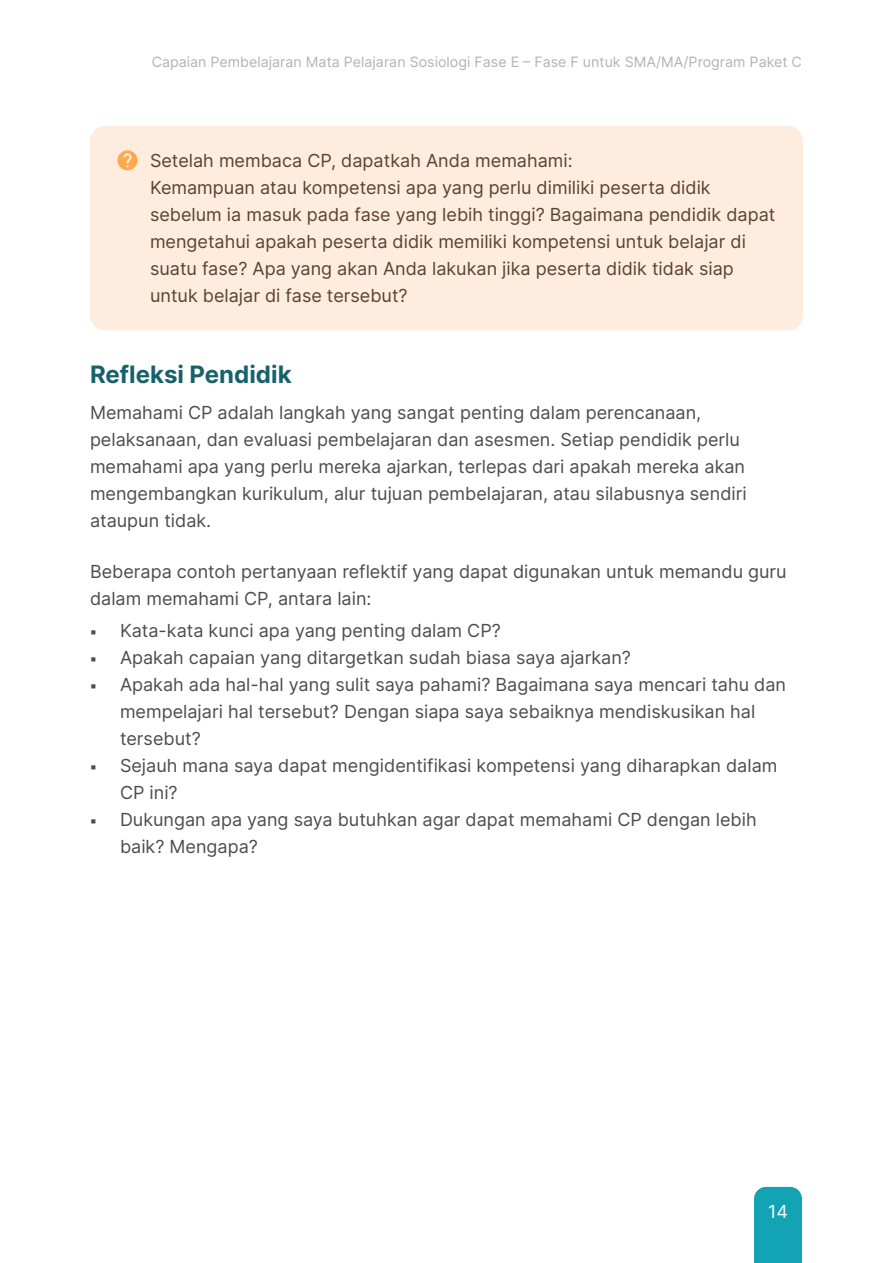
<style>
.page{position:relative;width:893px;height:1263px;background:#fff}
.page>*{position:absolute;margin:0;border:0;box-sizing:border-box;transform-origin:0 0}
.Heading_1{font:700 24px "Inter";color:#17616b}
.t1{font:18px/26.8px "Inter";color:#4d4d4d}
.Orange{font:18px/26.8px "Inter";color:#5a4331}
.t2{font:18px "Inter";color:#fff}
.t3{font:14.25px "Inter";color:#b3b3b3}
.s1{font-family:"Acumin Pro"}
</style>
<div class="page">
<div style="left:754px;top:1187px;width:48px;height:76px;background:#12a3b4"></div>
<div style="left:90px;top:126px;width:713px;height:204px;background:#feecde;border-radius:15px"></div>
<svg style="left:117px;top:150px;width:21px;height:20px"></svg>
<p class="t3" style="left:152px;top:51px;width:652px">Capaian Pembelajaran Mata Pelajaran Sosiologi Fase E – Fase F untuk SMA/MA/Program Paket C</p>
<p class="Orange" style="left:150px;top:147px;width:627px">Setelah membaca CP, dapatkah Anda memahami:<br>Kemampuan atau kompetensi apa yang perlu dimiliki peserta didik sebelum ia masuk pada fase yang lebih tinggi? Bagaimana pendidik dapat mengetahui apakah peserta didik memiliki kompetensi untuk belajar di suatu fase? Apa yang akan Anda lakukan jika peserta didik tidak siap untuk belajar di fase tersebut?</p>
<p class="Heading_1" style="left:90px;top:356px;width:203px">Refleksi Pendidik</p>
<p class="t1" style="left:90px;top:399px;width:658px">Memahami CP adalah langkah yang sangat penting dalam perencanaan, pelaksanaan, dan evaluasi pembelajaran dan asesmen. Setiap pendidik perlu memahami apa yang perlu mereka ajarkan, terlepas dari apakah mereka akan mengembangkan kurikulum, alur tujuan pembelajaran, atau silabusnya sendiri ataupun tidak.</p>
<p class="t1" style="left:90px;top:557px;width:698px">Beberapa contoh pertanyaan reflektif yang dapat digunakan untuk memandu guru dalam memahami CP, antara lain:</p>
<p class="t1" style="left:90px;top:617px;width:412px"><span class="s1">■</span> Kata-kata kunci apa yang penting dalam CP?</p>
<p class="t1" style="left:90px;top:644px;width:543px"><span class="s1">■</span> Apakah capaian yang ditargetkan sudah biasa saya ajarkan?</p>
<p class="t1" style="left:120px;top:671px;width:667px;text-indent:-30px"><span class="s1">■</span> Apakah ada hal-hal yang sulit saya pahami? Bagaimana saya mencari tahu dan mempelajari hal tersebut? Dengan siapa saya sebaiknya mendiskusikan hal tersebut?</p>
<p class="t1" style="left:120px;top:752px;width:659px;text-indent:-30px"><span class="s1">■</span> Sejauh mana saya dapat mengidentifikasi kompetensi yang diharapkan dalam<br>CP ini?</p>
<p class="t1" style="left:120px;top:805px;width:638px;text-indent:-30px"><span class="s1">■</span> Dukungan apa yang saya butuhkan agar dapat memahami CP dengan lebih baik? Mengapa?</p>
<p class="t2" style="left:768px;top:1198px;width:21px">14</p>
</div>
